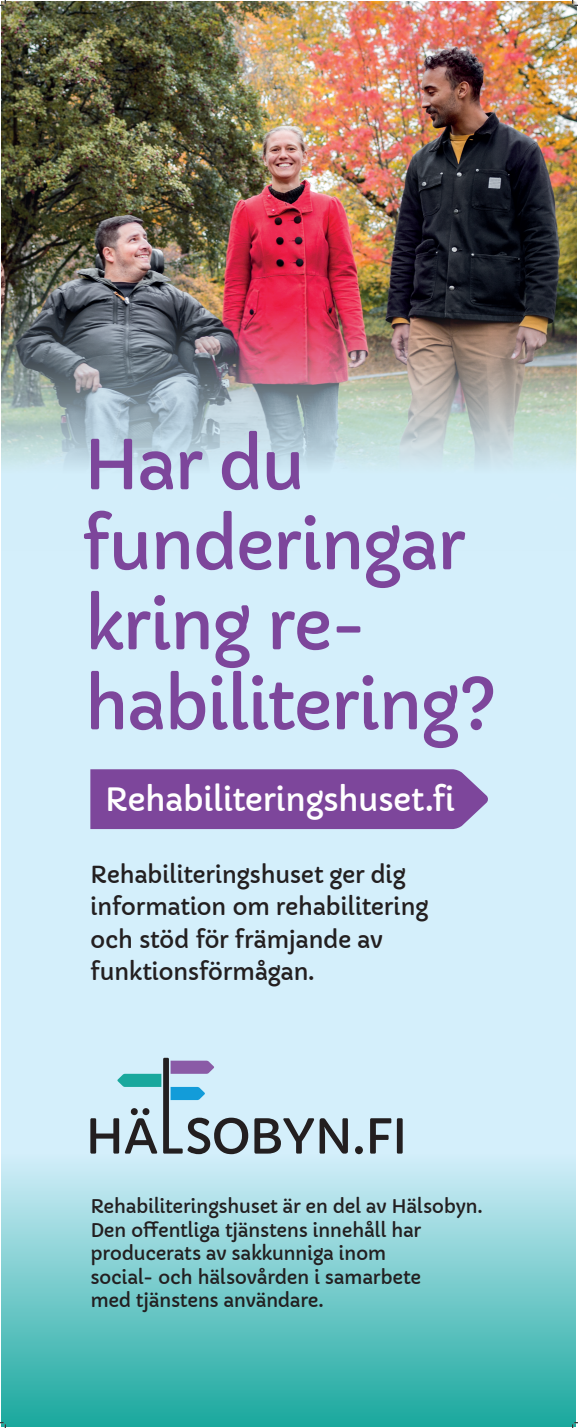
<style>
.page{position:relative;width:578px;height:1428px;background:#fff}
.page>*{position:absolute;margin:0;border:0;box-sizing:border-box;transform-origin:0 0}
.Otsikko_250-350{font:67.5px/80px "Capriola";letter-spacing:-.03em;color:#7d469b}
.talon_nimi_120-160{font:31.5px "Capriola";letter-spacing:-.025em;color:#fff}
.teksti_92{font:23px/32.5px "Capriola";letter-spacing:-.025em;color:#231f20}
.terveyskyla_teksti_7{font:18.5px/23.5px "Capriola";letter-spacing:-.02em;color:#231f20}
</style>
<div class="page">
<div style="left:2px;top:2px;width:574px;height:1424px;background:#d4effb"></div>
<div style="left:2px;top:1154px;width:574px;height:272px;background:linear-gradient(to bottom,#d2eefa,#1ba89e)"></div>
<svg style="left:254px;top:1118px;width:94px;height:35px"></svg>
<svg style="left:355px;top:1146px;width:8px;height:8px"></svg>
<svg style="left:370px;top:1118px;width:32px;height:35px"></svg>
<svg style="left:90px;top:1058px;width:158px;height:96px"></svg>
<img style="left:2px;top:2px;width:574px;height:466px">
<div style="left:90px;top:769px;width:398px;height:60px;background:#7d469b"></div>
<svg style="left:0;top:0;width:6px;height:6px"></svg>
<svg style="left:0;top:1422px;width:6px;height:6px"></svg>
<svg style="left:572px;top:0;width:5px;height:6px"></svg>
<svg style="left:572px;top:1422px;width:5px;height:6px"></svg>
<p class="Otsikko_250-350" style="left:83px;top:426px;width:223px">Har du</p>
<p class="Otsikko_250-350" style="left:81px;top:506px;width:417px">funderingar kring re&shy;habilitering?</p>
<p class="talon_nimi_120-160" style="left:105px;top:780px;width:352px">Rehabiliteringshuset.fi</p>
<p class="teksti_92" style="left:90px;top:858px;width:339px">Rehabiliteringshuset ger dig information om rehabilitering och stöd för främjande av funktionsförmågan.</p>
<p class="terveyskyla_teksti_7" style="left:90px;top:1195px;width:393px">Rehabiliteringshuset är en del av Hälsobyn.<br>Den offentliga tjänstens innehåll har producerats av sakkunniga inom<br>social- och hälsovården i samarbete<br>med tjänstens användare.</p>
</div>
